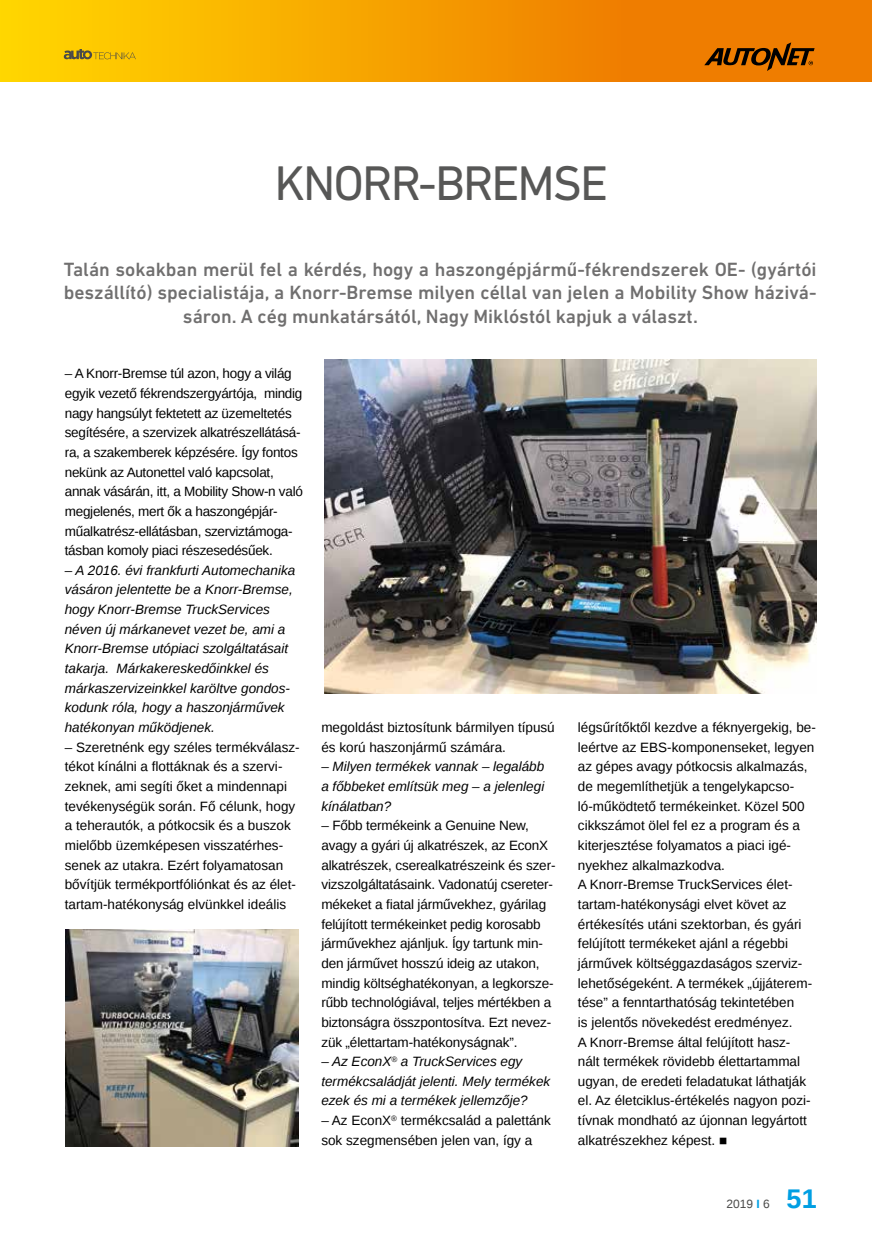
<style>
.page{position:relative;width:872px;height:1246px;background:#fff}
.page>*{position:absolute;margin:0;border:0;box-sizing:border-box;transform-origin:0 0}
.t1{font:49.5px "DIN Next LT Pro";letter-spacing:-.04em;color:#575756}
.t2{font:700 27px "Liberation Sans";color:#009fe3}
.t3{font:500 19.5px/23.4px "DIN Next LT Pro";color:#706f6f;text-align:center}
.t4{font:13.5px/19.6px "Liberation Sans";color:#000}
.t5{font:italic 13.5px/19.6px "Liberation Sans";color:#000}
.t6{font:13.5px/19.6px "Liberation Sans";letter-spacing:-.02em;color:#000}
.t7{font:12px "Liberation Sans";color:#4a4a49}
.s1{font-weight:700;color:#009fe3}
</style>
<div class="page">
<img style="left:65px;top:929px;width:234px;height:218px">
<img style="left:325px;top:359px;width:491px;height:334px">
<svg style="left:0;top:0;width:872px;height:81px;background:#f59f00"></svg>
<svg style="left:64px;top:49px;width:72px;height:15px"></svg>
<svg style="left:704px;top:42px;width:110px;height:29px;background:#a25500"></svg>
<h1 class="t1" style="left:274px;top:155px;width:335px">KNORR-BREMSE</h1>
<p class="t3" style="left:64px;top:257px;width:754px">Talán sokakban merül fel a kérdés, hogy a haszongépjármű-fékrendszerek OE- (gyártói beszállító) specialistája, a Knorr-Bremse milyen céllal van jelen a Mobility Show házivá&shy;sáron. A cég munkatársától, Nagy Miklóstól kapjuk a választ.</p>
<p class="t6" style="left:65px;top:364px;width:240px">– A Knorr-Bremse túl azon, hogy a világ egyik vezető fékrendszergyártója, mindig nagy hangsúlyt fektetett az üzemeltetés segítésére, a szervizek alkatrészellátásá&shy;ra, a szakemberek képzésére. Így fontos nekünk az Autonettel való kapcsolat, annak vásárán, itt, a Mobility Show-n való megjelenés, mert ők a haszongépjár&shy;műalkatrész-ellátásban, szerviztámoga&shy;tásban komoly piaci részesedésűek.</p>
<p class="t5" style="left:65px;top:560px;width:232px">– A 2016. évi frankfurti Automechanika vásáron jelentette be a Knorr-Bremse, hogy Knorr-Bremse TruckServices néven új márkanevet vezet be, ami a Knorr-Bremse utópiaci szolgáltatásait takarja. Márkakereskedőinkkel és márkaszervizeinkkel karöltve gondos&shy;kodunk róla, hogy a haszonjárművek hatékonyan működjenek.</p>
<p class="t4" style="left:65px;top:738px;width:236px">– Szeretnénk egy széles termékválasz&shy;tékot kínálni a flottáknak és a szervi&shy;zeknek, ami segíti őket a mindennapi tevékenységük során. Fő célunk, hogy a teherautók, a pótkocsik és a buszok mielőbb üzemképesen visszatérhes&shy;senek az utakra. Ezért folyamatosan bővítjük termékportfóliónkat és az élet&shy;tartam-hatékonyság elvünkkel ideális</p>
<p class="t4" style="left:321px;top:718px;width:235px">megoldást biztosítunk bármilyen típusú és korú haszonjármű számára.</p>
<p class="t5" style="left:321px;top:757px;width:224px;text-align:justify">– Milyen termékek vannak – legalább a főbbeket említsük meg – a jelenlegi kínálatban?</p>
<p class="t4" style="left:321px;top:816px;width:236px">– Főbb termékeink a Genuine New, avagy a gyári új alkatrészek, az EconX alkatrészek, cserealkatrészeink és szer&shy;vizszolgáltatásaink. Vadonatúj csereter&shy;mékeket a fiatal járművekhez, gyárilag felújított termékeinket pedig korosabb járművekhez ajánljuk. Így tartunk min&shy;den járművet hosszú ideig az utakon, mindig költséghatékonyan, a legkorsze&shy;rűbb technológiával, teljes mértékben a biztonságra összpontosítva. Ezt nevez&shy;zük „élettartam-hatékonyságnak”.</p>
<p class="t5" style="left:321px;top:1051px;width:230px">– Az EconX<sup>®</sup> a TruckServices egy termékcsaládját jelenti. Mely termékek ezek és mi a termékek jellemzője?</p>
<p class="t4" style="left:321px;top:1111px;width:231px">– Az EconX<sup>®</sup> termékcsalád a palettánk sok szegmensében jelen van, így a</p>
<p class="t4" style="left:578px;top:718px;width:239px">légsűrítőktől kezdve a féknyergekig, be&shy;leértve az EBS-komponenseket, legyen az gépes avagy pótkocsis alkalmazás, de megemlíthetjük a tengelykapcso&shy;ló-működtető termékeinket. Közel 500 cikkszámot ölel fel ez a program és a kiterjesztése folyamatos a piaci igé&shy;nyekhez alkalmazkodva.<br>A Knorr-Bremse TruckServices élet&shy;tartam-hatékonysági elvet követ az értékesítés utáni szektorban, és gyári felújított termékeket ajánl a régebbi járművek költséggazdaságos szerviz&shy;lehetőségeként. A termékek „újjáterem&shy;tése” a fenntarthatóság tekintetében<br>is jelentős növekedést eredményez.<br>A Knorr-Bremse által felújított hasz-<br>nált termékek rövidebb élettartammal ugyan, de eredeti feladatukat láthatják el. Az életciklus-értékelés nagyon pozi&shy;tívnak mondható az újonnan legyártott alkatrészekhez képest. ■</p>
<p class="t7" style="left:726px;top:1197px;width:45px">2019 <span class="s1">I</span> 6</p>
<h2 class="t2" style="left:786px;top:1180px;width:32px">51</h2>
</div>
